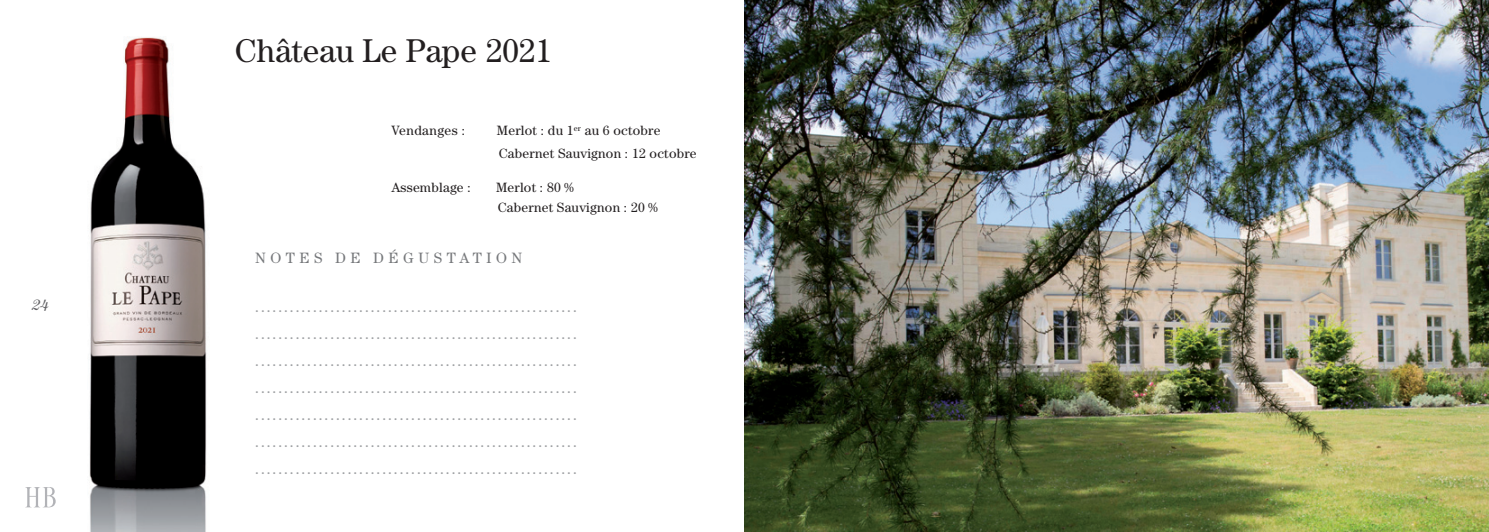
<style>
.page{position:relative;width:1489px;height:532px;background:#fff}
.page>*{position:absolute;margin:0;border:0;box-sizing:border-box;transform-origin:0 0}
.t1{font:33px "Century";color:#231f20}
.t2{font:16.5px "Century";color:#9d9fa2}
.t3{font:15px "Century";letter-spacing:.3em;color:#76787b}
.t4{font:italic 15px "Century";color:#636366}
.t5{font:13.5px "Century";letter-spacing:.015em;color:#231f20}
</style>
<div class="page">
<img style="left:89px;top:37px;width:118px;height:494px">
<svg style="left:25px;top:487px;width:31px;height:20px"></svg>
<img style="left:744px;top:0;width:744px;height:531px">
<p class="t4" style="left:32px;top:296px;width:18px">24</p>
<p class="t1" style="left:235px;top:32px;width:318px">Château Le Pape 2021</p>
<p class="t5" style="left:391px;top:123px;width:75px">Vendanges :</p>
<p class="t5" style="left:497px;top:123px;width:165px">Merlot : du 1<sup>er</sup> au 6 octobre</p>
<p class="t5" style="left:499px;top:145px;width:199px">Cabernet Sauvignon : 12 octobre</p>
<p class="t5" style="left:391px;top:180px;width:81px">Assemblage :</p>
<p class="t5" style="left:496px;top:180px;width:79px">Merlot : 80 %</p>
<p class="t5" style="left:497px;top:199px;width:161px">Cabernet Sauvignon : 20 %</p>
<p class="t3" style="left:255px;top:249px;width:268px">NOTES DE DÉGUSTATION</p>
<p class="t2" style="left:255px;top:296px;width:323px">........................................................</p>
<p class="t2" style="left:255px;top:323px;width:323px">........................................................</p>
<p class="t2" style="left:255px;top:350px;width:323px">........................................................</p>
<p class="t2" style="left:255px;top:377px;width:323px">........................................................</p>
<p class="t2" style="left:255px;top:404px;width:323px">........................................................</p>
<p class="t2" style="left:255px;top:431px;width:323px">........................................................</p>
<p class="t2" style="left:255px;top:458px;width:323px">........................................................</p>
</div>
